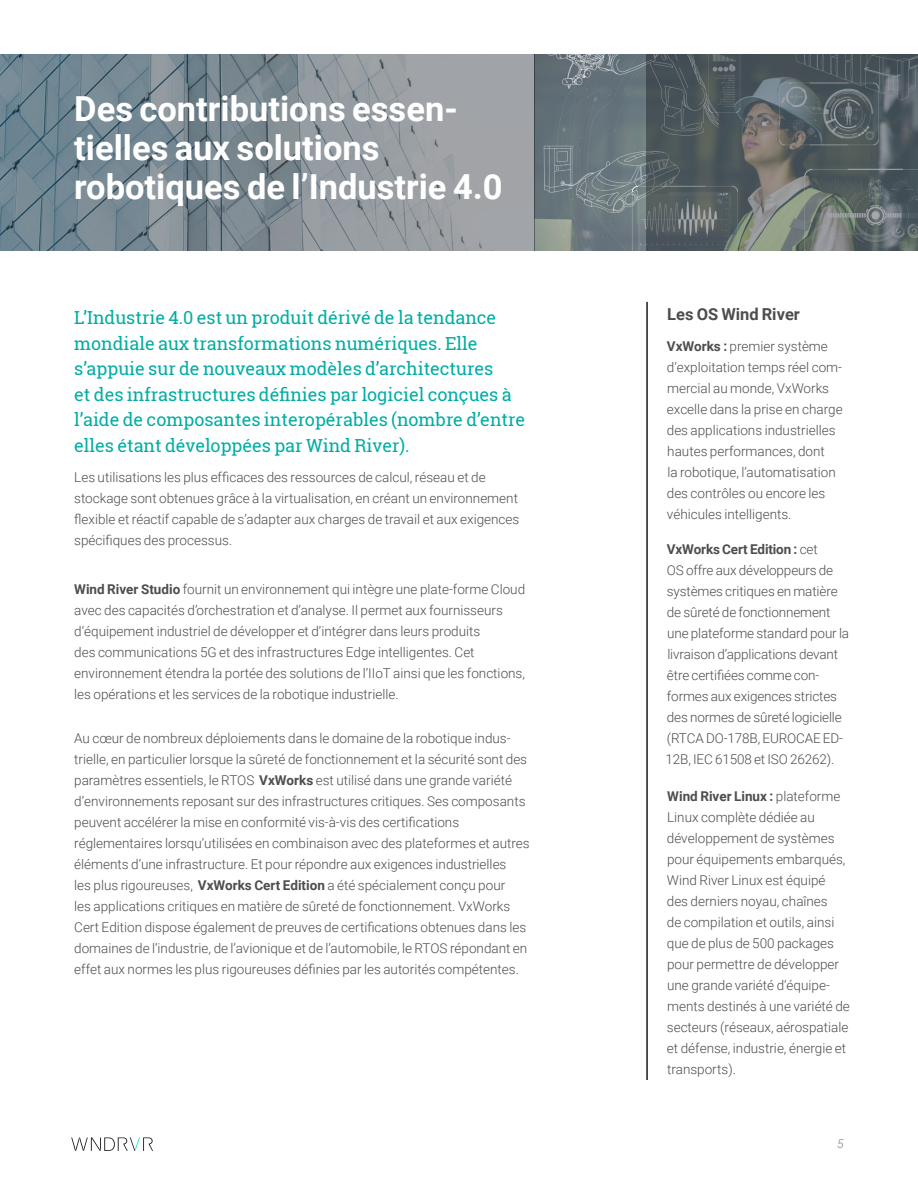
<style>
.page{position:relative;width:918px;height:1188px;background:#fff}
.page>*{position:absolute;margin:0;border:0;box-sizing:border-box;transform-origin:0 0}
.t1{font:700 34.5px/39px "Roboto";color:#fff}
.t2{font:18px/25.5px "Roboto Slab";color:#01ada4}
.t3{font:700 16.5px "Roboto";color:#4d4d4f}
.t4{font:300 13.5px/21px "Roboto";color:#4d4d4f}
.t5{font:italic 300 12px "Roboto";color:#808285}
.s1{font-weight:700}
</style>
<div class="page">
<img style="left:535px;top:54px;width:111px;height:196px">
<svg style="left:646px;top:54px;width:272px;height:196px;background:#5c6466"></svg>
<svg style="left:0;top:54px;width:535px;height:196px;background:#849097"></svg>
<hr style="left:646px;top:302px;width:2px;height:778px;background:#1c1c1c">
<svg style="left:71px;top:1137px;width:82px;height:14px"></svg>
<h1 class="t1" style="left:74px;top:88px;width:430px">Des contributions essen&shy;tielles aux solutions robotiques de l’Industrie 4.0</h1>
<p class="t2" style="left:74px;top:305px;width:452px">L’Industrie 4.0 est un produit dérivé de la tendance mondiale aux transformations numériques. Elle s’appuie sur de nouveaux modèles d’architectures<br>et des infrastructures définies par logiciel conçues à l’aide de composantes interopérables (nombre d’entre elles étant développées par Wind River).</p>
<p class="t4" style="left:74px;top:466px;width:447px">Les utilisations les plus efficaces des ressources de calcul, réseau et de stockage sont obtenues grâce à la virtualisation, en créant un environnement flexible et réactif capable de s’adapter aux charges de travail et aux exigences spécifiques des processus.</p>
<p class="t4" style="left:74px;top:578px;width:452px"><span class="s1">Wind River Studio</span> fournit un environnement qui intègre une plate-forme Cloud avec des capacités d’orchestration et d’analyse. Il permet aux fournisseurs d’équipement industriel de développer et d’intégrer dans leurs produits<br>des communications 5G et des infrastructures Edge intelligentes. Cet environnement étendra la portée des solutions de l’IIoT ainsi que les fonctions, les opérations et les services de la robotique industrielle.</p>
<p class="t4" style="left:74px;top:727px;width:457px">Au cœur de nombreux déploiements dans le domaine de la robotique indus&shy;trielle, en particulier lorsque la sûreté de fonctionnement et la sécurité sont des paramètres essentiels, le RTOS <span class="s1">VxWorks</span> est utilisé dans une grande variété d’environnements reposant sur des infrastructures critiques. Ses composants peuvent accélérer la mise en conformité vis-à-vis des certifications réglementaires lorsqu’utilisées en combinaison avec des plateformes et autres éléments d’une infrastructure. Et pour répondre aux exigences industrielles<br>les plus rigoureuses, <span class="s1">VxWorks Cert Edition</span> a été spécialement conçu pour<br>les applications critiques en matière de sûreté de fonctionnement. VxWorks Cert Edition dispose également de preuves de certifications obtenues dans les domaines de l’industrie, de l’avionique et de l’automobile, le RTOS répondant en effet aux normes les plus rigoureuses définies par les autorités compétentes.</p>
<p class="t3" style="left:667px;top:302px;width:134px">Les OS Wind River</p>
<p class="t4" style="left:667px;top:335px;width:177px"><span class="s1">VxWorks :</span> premier système d’exploitation temps réel com&shy;mercial au monde, VxWorks excelle dans la prise en charge des applications industrielles hautes performances, dont<br>la robotique, l’automatisation des contrôles ou encore les véhicules intelligents.</p>
<p class="t4" style="left:666px;top:538px;width:185px"><span class="s1">VxWorks Cert Edition :</span> cet<br>OS offre aux développeurs de systèmes critiques en matière de sûreté de fonctionnement une plateforme standard pour la livraison d’applications devant être certifiées comme con&shy;formes aux exigences strictes des normes de sûreté logicielle (RTCA DO-178B, EUROCAE ED-<br>12B, IEC 61508 et ISO 26262).</p>
<p class="t4" style="left:667px;top:785px;width:185px"><span class="s1">Wind River Linux :</span> plateforme<br>Linux complète dédiée au développement de systèmes pour équipements embarqués,<br>Wind River Linux est équipé des derniers noyau, chaînes<br>de compilation et outils, ainsi que de plus de 500 packages pour permettre de développer une grande variété d’équipe&shy;ments destinés à une variété de secteurs (réseaux, aérospatiale et défense, industrie, énergie et transports).</p>
<p class="t5" style="left:837px;top:1135px;width:8px">5</p>
</div>
